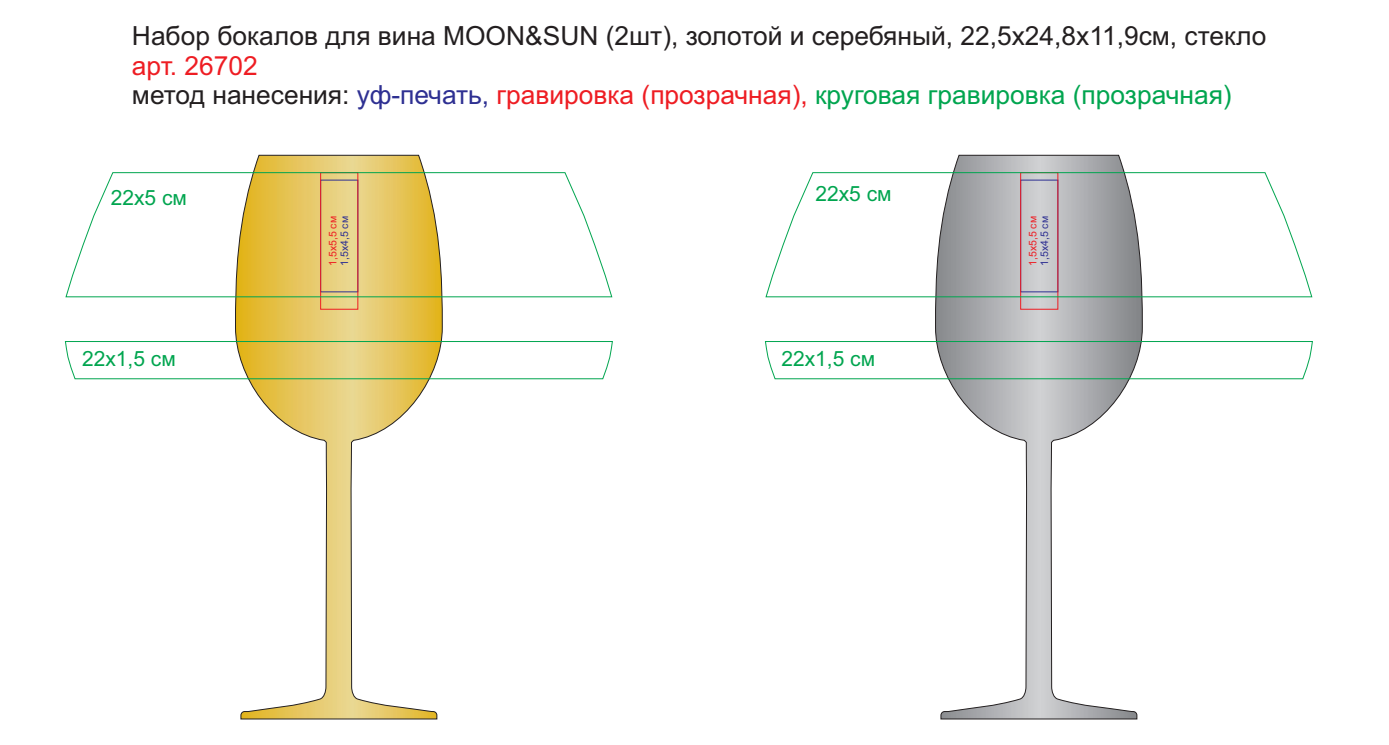
<style>
.page{position:relative;width:1389px;height:745px;background:#fff}
.page>*{position:absolute;margin:0;border:0;box-sizing:border-box;transform-origin:0 0}
.t1{font:26.34px/29.4px "Arial";color:#ee1d23}
.t2{font:26.34px "Arial";color:#231f20}
.t3{font:21px "Arial";color:#00a54f}
.t4{font:10.5px "Arial";color:#ee1d23}
.t5{font:10.5px "Arial";color:#2e3092}
.s1{color:#231f20}
.s2{color:#2e3092}
.s3{color:#00a54f}
</style>
<div class="page">
<svg style="left:235px;top:155px;width:208px;height:564px"></svg>
<svg style="left:65px;top:341px;width:548px;height:38px"></svg>
<svg style="left:935px;top:155px;width:208px;height:564px"></svg>
<svg style="left:765px;top:172px;width:547px;height:125px"></svg>
<svg style="left:765px;top:341px;width:548px;height:38px"></svg>
<svg style="left:65px;top:172px;width:547px;height:125px"></svg>
<p class="t2" style="left:132px;top:26px;width:1136px">Набор бокалов для вина MOON&amp;SUN (2шт), золотой и серебяный, 22,5х24,8х11,9см, стекло</p>
<p class="t1" style="left:132px;top:53px;width:1101px">арт. 26702<br><span class="s1">метод нанесения:</span> <span class="s2">уф-печать,</span> гравировка (прозрачная), <span class="s3">круговая гравировка (прозрачная)</span></p>
<p class="t3" style="left:111px;top:190px;width:78px">22х5 см</p>
<p class="t3" style="left:82px;top:350px;width:95px">22х1,5 см</p>
<p class="t4" style="left:329px;top:266px;width:51px;rotate:-90deg">1,5х5,5 см</p>
<p class="t5" style="left:340px;top:266px;width:51px;rotate:-90deg">1,5х4,5 см</p>
<p class="t3" style="left:815px;top:186px;width:78px">22х5 см</p>
<p class="t3" style="left:781px;top:350px;width:95px">22х1,5 см</p>
<p class="t4" style="left:1029px;top:266px;width:51px;rotate:-90deg">1,5х5,5 см</p>
<p class="t5" style="left:1040px;top:266px;width:51px;rotate:-90deg">1,5х4,5 см</p>
</div>
